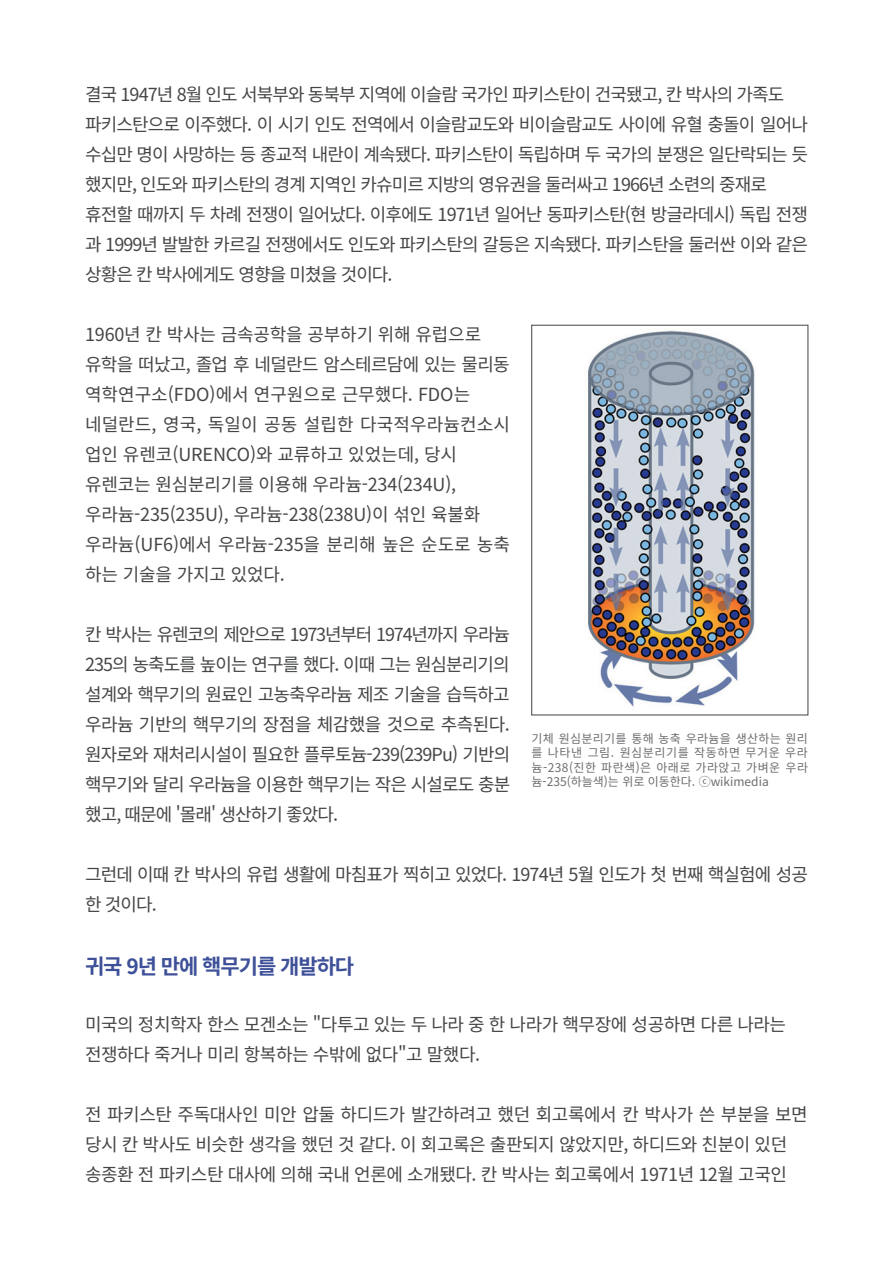
<style>
.page{position:relative;width:893px;height:1263px;background:#fff}
.page>*{position:absolute;margin:0;border:0;box-sizing:border-box;transform-origin:0 0}
.t1{font:700 21px "Noto Sans CJ Kkr";letter-spacing:-.05em;color:#3e5098}
.t2{font:18px/30px "Noto Sans CJ Kkr";letter-spacing:-.05em;color:#454647}
.t3{font:18px/30px "Noto Sans CJ Kkr";letter-spacing:-.01em;color:#454647}
.t4{font:18px/30px "Noto Sans CJ Kkr";letter-spacing:-.025em;color:#454647}
.t5{font:12px/14.4px "Noto Sans CJ Kkr";letter-spacing:.04em;color:#6c6d70;text-align:justify}
</style>
<div class="page">
<img style="left:588px;top:330px;width:167px;height:377px">
<div style="left:531px;top:325px;width:277px;height:390px;border:1px solid #57585a"></div>
<p class="t2" style="left:85px;top:80px;width:724px">결국 1947년 8월 인도 서북부와 동북부 지역에 이슬람 국가인 파키스탄이 건국됐고, 칸 박사의 가족도 파키스탄으로 이주했다. 이 시기 인도 전역에서 이슬람교도와 비이슬람교도 사이에 유혈 충돌이 일어나 수십만 명이 사망하는 등 종교적 내란이 계속됐다. 파키스탄이 독립하며 두 국가의 분쟁은 일단락되는 듯 했지만, 인도와 파키스탄의 경계 지역인 카슈미르 지방의 영유권을 둘러싸고 1966년 소련의 중재로 휴전할 때까지 두 차례 전쟁이 일어났다. 이후에도 1971년 일어난 동파키스탄(현 방글라데시) 독립 전쟁 과 1999년 발발한 카르길 전쟁에서도 인도와 파키스탄의 갈등은 지속됐다. 파키스탄을 둘러싼 이와 같은 상황은 칸 박사에게도 영향을 미쳤을 것이다.</p>
<p class="t3" style="left:85px;top:320px;width:426px">1960년 칸 박사는 금속공학을 공부하기 위해 유럽으로 유학을 떠났고, 졸업 후 네덜란드 암스테르담에 있는 물리동 역학연구소(FDO)에서 연구원으로 근무했다. FDO는 네덜란드, 영국, 독일이 공동 설립한 다국적우라늄컨소시 업인 유렌코(URENCO)와 교류하고 있었는데, 당시 유렌코는 원심분리기를 이용해 우라늄-234(234U), 우라늄-235(235U), 우라늄-238(238U)이 섞인 육불화 우라늄(UF6)에서 우라늄-235을 분리해 높은 순도로 농축 하는 기술을 가지고 있었다.</p>
<p class="t2" style="left:85px;top:620px;width:427px;text-align:justify">칸 박사는 유렌코의 제안으로 1973년부터 1974년까지 우라늄 235의 농축도를 높이는 연구를 했다. 이때 그는 원심분리기의 설계와 핵무기의 원료인 고농축우라늄 제조 기술을 습득하고 우라늄 기반의 핵무기의 장점을 체감했을 것으로 추측된다. 원자로와 재처리시설이 필요한 플루토늄-239(239Pu) 기반의 핵무기와 달리 우라늄을 이용한 핵무기는 작은 시설로도 충분 했고, 때문에 '몰래' 생산하기 좋았다.</p>
<p class="t5" style="left:531px;top:731px;width:278px">기체 원심분리기를 통해 농축 우라늄을 생산하는 원리 를 나타낸 그림. 원심분리기를 작동하면 무거운 우라 늄-238(진한 파란색)은 아래로 가라앉고 가벼운 우라 늄-235(하늘색)는 위로 이동한다. ⓒwikimedia</p>
<p class="t2" style="left:85px;top:860px;width:724px">그런데 이때 칸 박사의 유럽 생활에 마침표가 찍히고 있었다. 1974년 5월 인도가 첫 번째 핵실험에 성공 한 것이다.</p>
<p class="t1" style="left:85px;top:954px;width:271px">귀국 9년 만에 핵무기를 개발하다</p>
<p class="t4" style="left:85px;top:1010px;width:703px">미국의 정치학자 한스 모겐소는 "다투고 있는 두 나라 중 한 나라가 핵무장에 성공하면 다른 나라는 전쟁하다 죽거나 미리 항복하는 수밖에 없다"고 말했다.</p>
<p class="t4" style="left:85px;top:1100px;width:724px">전 파키스탄 주독대사인 미안 압둘 하디드가 발간하려고 했던 회고록에서 칸 박사가 쓴 부분을 보면 당시 칸 박사도 비슷한 생각을 했던 것 같다. 이 회고록은 출판되지 않았지만, 하디드와 친분이 있던 송종환 전 파키스탄 대사에 의해 국내 언론에 소개됐다. 칸 박사는 회고록에서 1971년 12월 고국인</p>
</div>
